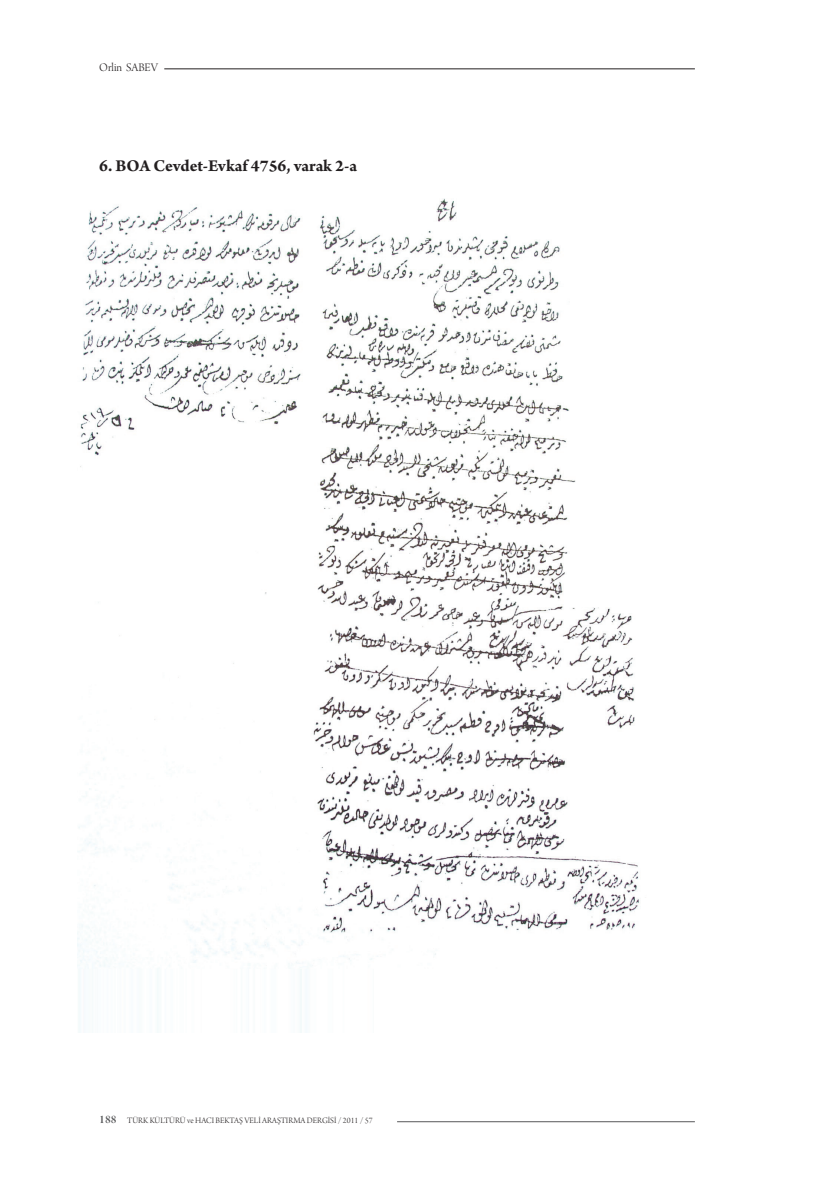
<style>
.page{position:relative;width:819px;height:1191px;background:#fff}
.page>*{position:absolute;margin:0;border:0;box-sizing:border-box;transform-origin:0 0}
.t1{font:700 17.5px "Arno Pro";letter-spacing:-.005em;color:#231f20}
.t2{font:12.25px "Arno Pro Light Display";color:#231f20}
.t3{font:8.75px "Arno Pro Light Display";color:#231f20}
.s1{font-family:"Arno Pro Smbd Display";font-size:12.25px;color:#57585a}
</style>
<div class="page">
<hr style="left:164px;top:68px;width:530px;height:1px;background:#231f20">
<hr style="left:397px;top:1121px;width:297px;height:1px;background:#57585a">
<img style="left:78px;top:198px;width:561px;height:834px">
<p class="t2" style="left:99px;top:61px;width:60px">Orlin SABEV</p>
<p class="t1" style="left:99px;top:155px;width:259px">6. BOA Cevdet-Evkaf 4756, varak 2-a</p>
<p class="t3" style="left:99px;top:1116px;width:275px"><span class="s1">188</span> TÜRK KÜLTÜRÜ ve HACI BEKTAŞ VELİ ARAŞTIRMA DERGİSİ / 2011 / 57</p>
</div>
